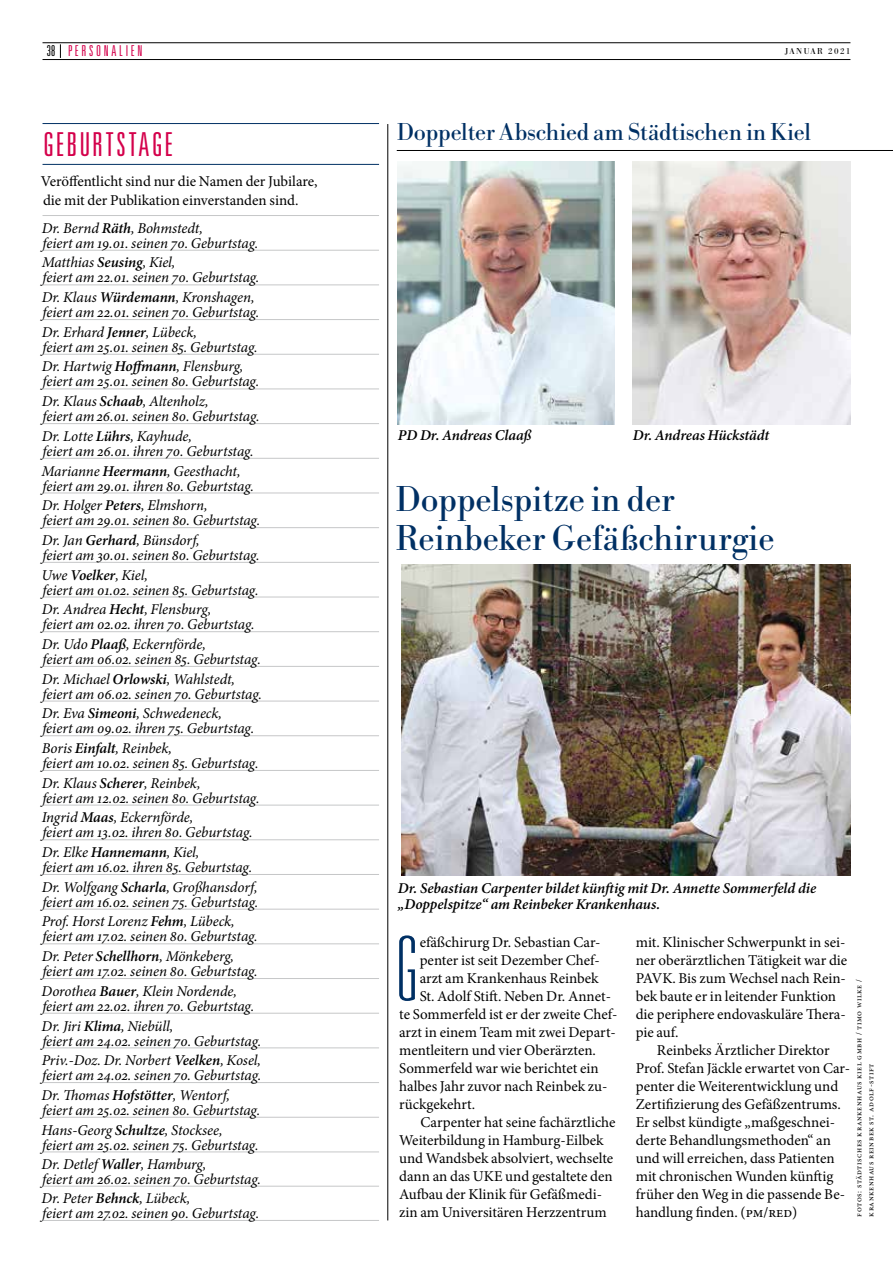
<style>
.page{position:relative;width:893px;height:1263px;background:#fff}
.page>*{position:absolute;margin:0;border:0;box-sizing:border-box;transform-origin:0 0}
.t1{font:100 ultra-condensed 89.85px "Univers LT Std";color:#003064}
.t2{font:37.5px/39px "Bodoni URW";color:#003064}
.t3{font:300 ultra-condensed 33px "Univers LT Std";letter-spacing:.06em;color:#d4004b}
.t4{font:25.5px "Bodoni URW";letter-spacing:-.005em;color:#003064}
.t5{font:italic 15px/15px "Minion Pro";letter-spacing:-.005em;color:#000}
.t6{font:15px/18px "Minion Pro";color:#000}
.t7{font:italic 600 15px/16.5px "Minion Pro";letter-spacing:-.005em;color:#000}
.t8{font:300 ultra-condensed 15px "Univers LT Std";letter-spacing:.18em;color:#d4004b}
.t9{font:9px "Bodoni URW";letter-spacing:.16em;color:#000}
.t10{font:8.25px/12px "Minion Pro";letter-spacing:.07em;color:#000}
.s1{color:#000}
.s2{font-weight:600}
</style>
<div class="page">
<hr style="left:43px;top:42px;width:807px;height:1px;background:#000">
<hr style="left:43px;top:59px;width:807px;height:1px;background:#000">
<svg style="left:60px;top:44px;width:1px;height:14px"></svg>
<hr style="left:388px;top:124px;width:1px;height:1096px;background:#000">
<hr style="left:43px;top:123px;width:336px;height:1px;background:#003064">
<hr style="left:43px;top:164px;width:336px;height:1px;background:#003064">
<hr style="left:43px;top:215px;width:336px;height:1px;background:#c6c7c8">
<hr style="left:43px;top:250px;width:336px;height:1px;background:#c6c7c8">
<hr style="left:43px;top:285px;width:336px;height:1px;background:#c6c7c8">
<hr style="left:43px;top:319px;width:336px;height:1px;background:#c6c7c8">
<hr style="left:43px;top:354px;width:336px;height:1px;background:#c6c7c8">
<hr style="left:43px;top:389px;width:336px;height:1px;background:#c6c7c8">
<hr style="left:43px;top:423px;width:336px;height:1px;background:#c6c7c8">
<hr style="left:43px;top:458px;width:336px;height:1px;background:#c6c7c8">
<hr style="left:43px;top:493px;width:336px;height:1px;background:#c6c7c8">
<hr style="left:43px;top:527px;width:336px;height:1px;background:#c6c7c8">
<hr style="left:43px;top:562px;width:336px;height:1px;background:#c6c7c8">
<hr style="left:43px;top:597px;width:336px;height:1px;background:#c6c7c8">
<hr style="left:43px;top:631px;width:336px;height:1px;background:#c6c7c8">
<hr style="left:43px;top:666px;width:336px;height:1px;background:#c6c7c8">
<hr style="left:43px;top:701px;width:336px;height:1px;background:#c6c7c8">
<hr style="left:43px;top:735px;width:336px;height:1px;background:#c6c7c8">
<hr style="left:43px;top:770px;width:336px;height:1px;background:#c6c7c8">
<hr style="left:43px;top:805px;width:336px;height:1px;background:#c6c7c8">
<hr style="left:43px;top:839px;width:336px;height:1px;background:#c6c7c8">
<hr style="left:43px;top:874px;width:336px;height:1px;background:#c6c7c8">
<hr style="left:43px;top:909px;width:336px;height:1px;background:#c6c7c8">
<hr style="left:43px;top:943px;width:336px;height:1px;background:#c6c7c8">
<hr style="left:43px;top:978px;width:336px;height:1px;background:#c6c7c8">
<hr style="left:43px;top:1013px;width:336px;height:1px;background:#c6c7c8">
<hr style="left:43px;top:1047px;width:336px;height:1px;background:#c6c7c8">
<hr style="left:43px;top:1082px;width:336px;height:1px;background:#c6c7c8">
<hr style="left:43px;top:1117px;width:336px;height:1px;background:#c6c7c8">
<hr style="left:43px;top:1152px;width:336px;height:1px;background:#c6c7c8">
<hr style="left:43px;top:1186px;width:336px;height:1px;background:#c6c7c8">
<hr style="left:43px;top:1220px;width:336px;height:1px;background:#c6c7c8">
<img style="left:402px;top:565px;width:448px;height:311px">
<hr style="left:397px;top:150px;width:496px;height:1px;background:#000">
<img style="left:397px;top:161px;width:217px;height:263px">
<img style="left:633px;top:161px;width:217px;height:263px">
<p class="t8" style="left:47px;top:43px;width:97px"><span class="s1">38</span> PERSONALIEN</p>
<h3 class="t3" style="left:43px;top:127px;width:132px">GEBURTSTAGE</h3>
<p class="t6" style="left:41px;top:171px;width:278px;line-height:19.4px">Veröffentlicht sind nur die Namen der Jubilare, die mit der Publikation einverstanden sind.</p>
<p class="t5" style="left:42px;top:220px;width:218px">Dr. Bernd <span class="s2">Räth</span>, Bohmstedt,<br>feiert am 19.01. seinen 70. Geburtstag.</p>
<p class="t5" style="left:42px;top:255px;width:219px">Matthias <span class="s2">Seusing</span>, Kiel,<br>feiert am 22.01. seinen 70. Geburtstag.</p>
<p class="t5" style="left:42px;top:290px;width:219px">Dr. Klaus <span class="s2">Würdemann</span>, Kronshagen, feiert am 22.01. seinen 70. Geburtstag.</p>
<p class="t5" style="left:42px;top:324px;width:217px">Dr. Erhard <span class="s2">Jenner</span>, Lübeck,<br>feiert am 25.01. seinen 85. Geburtstag.</p>
<p class="t5" style="left:42px;top:359px;width:219px">Dr. Hartwig <span class="s2">Hoffmann</span>, Flensburg, feiert am 25.01. seinen 80. Geburtstag.</p>
<p class="t5" style="left:42px;top:394px;width:219px">Dr. Klaus <span class="s2">Schaab</span>, Altenholz,<br>feiert am26.01. seinen 80. Geburtstag.</p>
<p class="t5" style="left:42px;top:428px;width:214px">Dr. Lotte <span class="s2">Lührs</span>, Kayhude,<br>feiert am 26.01. ihren 70. Geburtstag.</p>
<p class="t5" style="left:42px;top:463px;width:214px">Marianne <span class="s2">Heermann</span>, Geesthacht, feiert am 29.01. ihren 80. Geburtstag.</p>
<p class="t5" style="left:42px;top:498px;width:220px">Dr. Holger <span class="s2">Peters</span>, Elmshorn,<br>feiert am 29.01. seinen 80. Geburtstag.</p>
<p class="t5" style="left:42px;top:533px;width:220px">Dr. Jan <span class="s2">Gerhard</span>, Bünsdorf,<br>feiert am 30.01. seinen 80. Geburtstag.</p>
<p class="t5" style="left:41px;top:567px;width:219px">Uwe <span class="s2">Voelker</span>, Kiel,<br>feiert am 01.02. seinen 85. Geburtstag.</p>
<p class="t5" style="left:42px;top:602px;width:214px">Dr. Andrea <span class="s2">Hecht</span>, Flensburg,<br>feiert am 02.02. ihren 70. Geburtstag.</p>
<p class="t5" style="left:42px;top:637px;width:221px">Dr. Udo <span class="s2">Plaaß</span>, Eckernförde,<br>feiert am 06.02. seinen 85. Geburtstag.</p>
<p class="t5" style="left:42px;top:671px;width:222px">Dr. Michael <span class="s2">Orlowski</span>, Wahlstedt, feiert am 06.02. seinen 70. Geburtstag.</p>
<p class="t5" style="left:42px;top:706px;width:214px">Dr. Eva <span class="s2">Simeoni</span>, Schwedeneck, feiert am 09.02. ihren 75. Geburtstag.</p>
<p class="t5" style="left:42px;top:741px;width:218px">Boris <span class="s2">Einfalt</span>, Reinbek,<br>feiert am 10.02. seinen 85. Geburtstag.</p>
<p class="t5" style="left:42px;top:775px;width:219px">Dr. Klaus <span class="s2">Scherer</span>, Reinbek,<br>feiert am 12.02. seinen 80. Geburtstag.</p>
<p class="t5" style="left:42px;top:810px;width:213px">Ingrid <span class="s2">Maas</span>, Eckernförde,<br>feiert am 13.02. ihren 80. Geburtstag.</p>
<p class="t5" style="left:42px;top:845px;width:212px">Dr. Elke <span class="s2">Hannemann</span>, Kiel,<br>feiert am 16.02. ihren 85. Geburtstag.</p>
<p class="t5" style="left:42px;top:879px;width:218px">Dr. Wolfgang <span class="s2">Scharla</span>, Großhansdorf, feiert am 16.02. seinen 75. Geburtstag.</p>
<p class="t5" style="left:42px;top:914px;width:218px">Prof. Horst Lorenz <span class="s2">Fehm</span>, Lübeck, feiert am 17.02. seinen 80. Geburtstag.</p>
<p class="t5" style="left:42px;top:949px;width:218px">Dr. Peter <span class="s2">Schellhorn</span>, Mönkeberg, feiert am 17.02. seinen 80. Geburtstag.</p>
<p class="t5" style="left:42px;top:983px;width:214px">Dorothea <span class="s2">Bauer</span>, Klein Nordende, feiert am 22.02. ihren 70. Geburtstag.</p>
<p class="t5" style="left:42px;top:1018px;width:221px">Dr. Jiri <span class="s2">Klima</span>, Niebüll,<br>feiert am 24.02. seinen 70. Geburtstag.</p>
<p class="t5" style="left:42px;top:1053px;width:221px">Priv.-Doz. Dr. Norbert <span class="s2">Veelken</span>, Kosel, feiert am 24.02. seinen 70. Geburtstag.</p>
<p class="t5" style="left:42px;top:1087px;width:220px">Dr. Thomas <span class="s2">Hofstötter</span>, Wentorf, feiert am 25.02. seinen 80. Geburtstag.</p>
<p class="t5" style="left:42px;top:1122px;width:219px">Hans-Georg <span class="s2">Schultze</span>, Stocksee,<br>feiert am 25.02. seinen 75. Geburtstag.</p>
<p class="t5" style="left:42px;top:1157px;width:221px">Dr. Detlef <span class="s2">Waller</span>, Hamburg,<br>feiert am 26.02. seinen 70. Geburtstag.</p>
<p class="t5" style="left:42px;top:1191px;width:219px">Dr. Peter <span class="s2">Behnck</span>, Lübeck,<br>feiert am 27.02. seinen 90. Geburtstag.</p>
<p class="t9" style="left:785px;top:46px;width:67px">JANUAR 2021</p>
<h3 class="t4" style="left:397px;top:117px;width:416px">Doppelter Abschied am Städtischen in Kiel</h3>
<p class="t7" style="left:398px;top:426px;width:135px">PD Dr. Andreas Claaß</p>
<p class="t7" style="left:633px;top:426px;width:138px">Dr. Andreas Hückstädt</p>
<h2 class="t2" style="left:395px;top:480px;width:380px">Doppelspitze in der<br>Reinbeker Gefäßchirurgie</h2>
<p class="t7" style="left:398px;top:880px;width:420px">Dr. Sebastian Carpenter bildet künftig mit Dr. Annette Sommerfeld die „Doppelspitze“ am Reinbeker Krankenhaus.</p>
<h1 class="t1" style="left:396px;top:923px;width:23px">G</h1>
<p class="t6" style="left:420px;top:933px;width:182px">efäßchirurg Dr. Sebastian Car-</p>
<p class="t6" style="left:420px;top:951px;width:182px">penter ist seit Dezember Chef-</p>
<p class="t6" style="left:420px;top:969px;width:181px">arzt am Krankenhaus Reinbek</p>
<p class="t6" style="left:420px;top:987px;width:193px">St. Adolf Stift. Neben Dr. Annet-</p>
<p class="t6" style="left:399px;top:1005px;width:220px">te Sommerfeld ist er der zweite Chef-</p>
<p class="t6" style="left:399px;top:1023px;width:218px">arzt in einem Team mit zwei Depart-</p>
<p class="t6" style="left:399px;top:1041px;width:198px">mentleitern und vier Oberärzten.</p>
<p class="t6" style="left:399px;top:1059px;width:201px">Sommerfeld war wie berichtet ein</p>
<p class="t6" style="left:399px;top:1077px;width:210px">halbes Jahr zuvor nach Reinbek zu-</p>
<p class="t6" style="left:399px;top:1095px;width:77px">rückgekehrt.</p>
<p class="t6" style="left:420px;top:1113px;width:197px">Carpenter hat seine fachärztliche</p>
<p class="t6" style="left:399px;top:1131px;width:206px">Weiterbildung in Hamburg-Eilbek</p>
<p class="t6" style="left:399px;top:1149px;width:215px">und Wandsbek absolviert, wechselte</p>
<p class="t6" style="left:399px;top:1167px;width:215px">dann an das UKE und gestaltete den</p>
<p class="t6" style="left:399px;top:1185px;width:204px">Aufbau der Klinik für Gefäßmedi-</p>
<p class="t6" style="left:399px;top:1203px;width:209px">zin am Universitären Herzzentrum</p>
<p class="t6" style="left:636px;top:933px;width:213px">mit. Klinischer Schwerpunkt in sei&shy;ner oberärztlichen Tätigkeit war die<br>PAVK. Bis zum Wechsel nach Rein&shy;bek baute er in leitender Funktion die periphere endovaskuläre Thera&shy;pie auf.</p>
<p class="t6" style="left:636px;top:1041px;width:216px;text-indent:21px">Reinbeks Ärztlicher Direktor Prof. Stefan Jäckle erwartet von Car&shy;penter die Weiterentwicklung und Zertifizierung des Gefäßzentrums.<br>Er selbst kündigte „maßgeschnei&shy;derte Behandlungsmethoden“ an und will erreichen, dass Patienten mit chronischen Wunden künftig früher den Weg in die passende Be&shy;handlung finden. (PM/RED)</p>
<p class="t10" style="left:853px;top:1217px;width:239px;rotate:-90deg">Fotos: Städtisches Krankenhaus Kiel GmbH / Timo Wilke /<br>Krankenhaus Reinbek St. Adolf-Stift</p>
</div>
